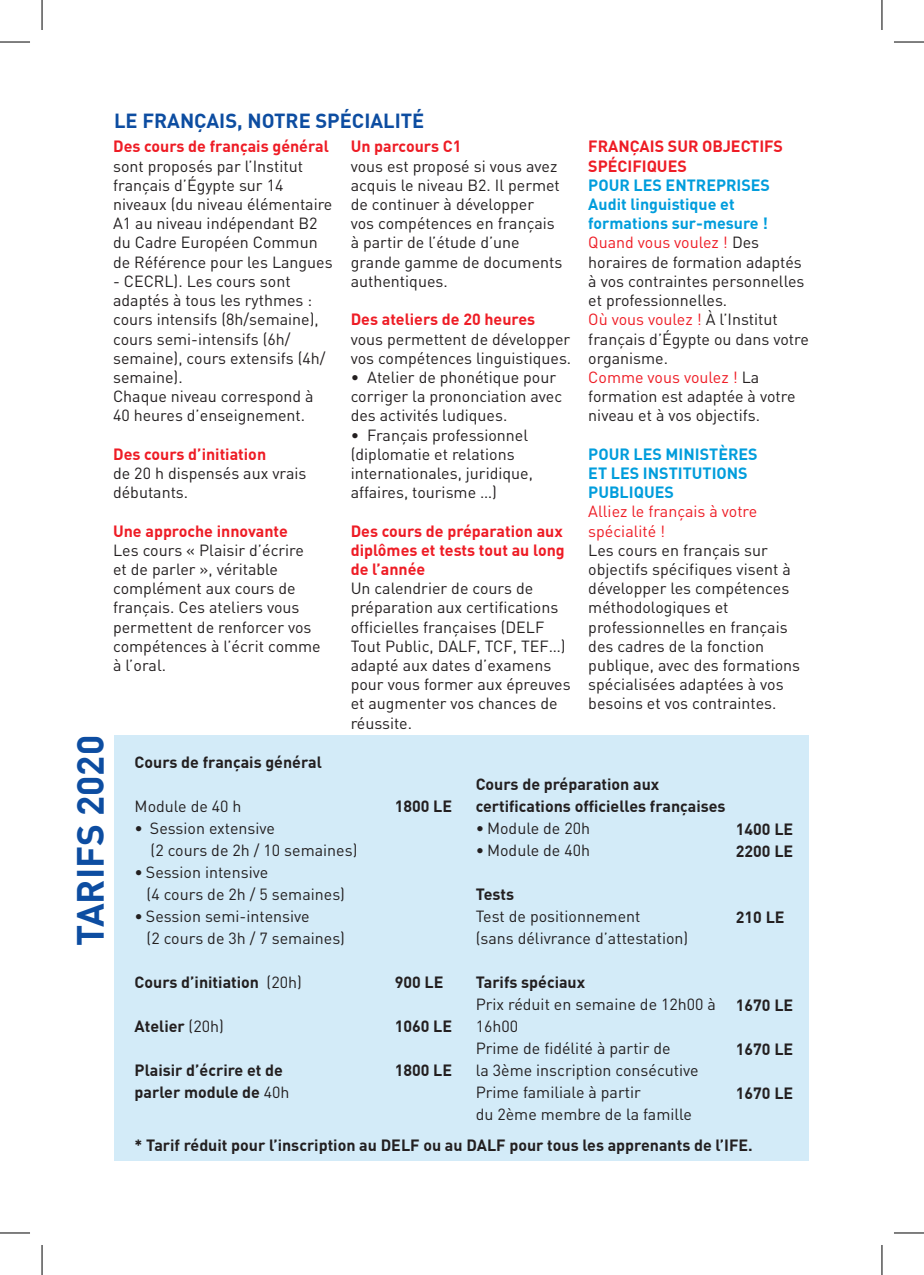
<style>
.page{position:relative;width:924px;height:1275px;background:#fff}
.page>*{position:absolute;margin:0;border:0;box-sizing:border-box;transform-origin:0 0}
.t1{font:700 37px "DIN Pro";color:#0d4da1}
.t2{font:700 20px "DIN Pro";color:#0d4da1}
.t3{font:16px/19.2px "DIN Pro";color:#231f20}
.t4{font:700 16px/22px "DIN Pro";color:#231f20}
.t5{font:700 16px/19.2px "DIN Pro";color:#ee1c25;text-align:justify}
.t6{font:700 16px/19.2px "DIN Pro";color:#009ddc}
.t7{font:16px/19.2px "DIN Pro";color:#ee1c25}
.s1{font-weight:700;color:#009ddc}
.s2{color:#ee1c25}
.s3{font-weight:400}
</style>
<div class="page">
<div style="left:114px;top:735px;width:694px;height:426px;background:#d3ebf8"></div>
<hr style="left:0;top:42px;width:30px;height:1px;background:#000">
<hr style="left:893px;top:42px;width:30px;height:1px;background:#000">
<hr style="left:0;top:1232px;width:30px;height:1px;background:#000">
<hr style="left:893px;top:1232px;width:30px;height:1px;background:#000">
<hr style="left:42px;top:0;width:1px;height:30px;background:#000">
<hr style="left:42px;top:1245px;width:1px;height:30px;background:#000">
<hr style="left:881px;top:0;width:1px;height:30px;background:#000">
<hr style="left:881px;top:1245px;width:1px;height:30px;background:#000">
<h1 class="t1" style="left:66px;top:946px;width:212px;rotate:-90deg">TARIFS 2020</h1>
<p class="t2" style="left:114px;top:108px;width:311px">LE FRANÇAIS, NOTRE SPÉCIALITÉ</p>
<p class="t5" style="left:113px;top:136px;width:217px">Des cours de français général</p>
<p class="t3" style="left:113px;top:156px;width:221px">sont proposés par l’Institut français d’Égypte sur 14 niveaux (du niveau élémentaire<br>A1 au niveau indépendant B2 du Cadre Européen Commun de Référence pour les Langues</p>
<p class="t3" style="left:113px;top:271px;width:214px">- CECRL). Les cours sont adaptés à tous les rythmes : cours intensifs (8h/semaine), cours semi-intensifs (6h/ semaine), cours extensifs (4h/ semaine).<br>Chaque niveau correspond à<br>40 heures d’enseignement.</p>
<p class="t5" style="left:113px;top:444px;width:154px">Des cours d’initiation</p>
<p class="t3" style="left:113px;top:463px;width:195px">de 20 h dispensés aux vrais débutants.</p>
<p class="t5" style="left:113px;top:520px;width:176px">Une approche innovante</p>
<p class="t3" style="left:113px;top:540px;width:209px">Les cours « Plaisir d’écrire et de parler », véritable complément aux cours de français. Ces ateliers vous permettent de renforcer vos compétences à l’écrit comme à l’oral.</p>
<p class="t5" style="left:350px;top:136px;width:112px">Un parcours C1</p>
<p class="t3" style="left:350px;top:156px;width:213px">vous est proposé si vous avez acquis le niveau B2. Il permet de continuer à développer<br>vos compétences en français à partir de l’étude d’une grande gamme de documents authentiques.</p>
<p class="t5" style="left:350px;top:309px;width:186px">Des ateliers de 20 heures</p>
<p class="t3" style="left:350px;top:329px;width:222px">vous permettent de développer vos compétences linguistiques.</p>
<p class="t3" style="left:350px;top:367px;width:213px">• Atelier de phonétique pour corriger la prononciation avec des activités ludiques.</p>
<p class="t3" style="left:350px;top:425px;width:184px">• Français professionnel (diplomatie et relations internationales, juridique, affaires, tourisme …)</p>
<p class="t5" style="left:350px;top:520px;width:215px">Des cours de préparation aux diplômes et tests tout au long de l’année</p>
<p class="t3" style="left:350px;top:578px;width:221px">Un calendrier de cours de préparation aux certifications officielles françaises (DELF<br>Tout Public, DALF, TCF, TEF…) adapté aux dates d’examens pour vous former aux épreuves et augmenter vos chances de réussite.</p>
<p class="t5" style="left:588px;top:136px;width:196px">FRANÇAIS SUR OBJECTIFS<br>SPÉCIFIQUES</p>
<p class="t3" style="left:588px;top:175px;width:222px"><span class="s1">POUR LES ENTREPRISES<br>Audit linguistique et formations sur-mesure !<br></span><span class="s2">Quand vous voulez !</span> Des horaires de formation adaptés à vos contraintes personnelles et professionnelles.<br><span class="s2">Où vous voulez !</span> À l’Institut français d’Égypte ou dans votre organisme.<br><span class="s2">Comme vous voulez !</span> La formation est adaptée à votre niveau et à vos objectifs.</p>
<p class="t6" style="left:588px;top:444px;width:171px">POUR LES MINISTÈRES<br>ET LES INSTITUTIONS<br>PUBLIQUES</p>
<p class="t7" style="left:588px;top:502px;width:170px">Alliez le français à votre spécialité !</p>
<p class="t3" style="left:588px;top:540px;width:213px">Les cours en français sur objectifs spécifiques visent à développer les compétences méthodologiques et professionnelles en français des cadres de la fonction publique, avec des formations spécialisées adaptées à vos besoins et vos contraintes.</p>
<p class="t4" style="left:134px;top:750px;width:189px">Cours de français général</p>
<p class="t3" style="left:134px;top:796px;width:108px">Module de 40 h</p>
<p class="t3" style="left:150px;top:817px;width:208px;line-height:22px;text-indent:-16px">• Session extensive<br>(2 cours de 2h / 10 semaines)</p>
<p class="t3" style="left:146px;top:861px;width:200px;line-height:22px;text-indent:-12px">• Session intensive<br>(4 cours de 2h / 5 semaines)</p>
<p class="t3" style="left:146px;top:905px;width:200px;line-height:22px;text-indent:-12px">• Session semi-intensive<br>(2 cours de 3h / 7 semaines)</p>
<p class="t4" style="left:134px;top:970px;width:169px">Cours d’initiation <span class="s3">(20h)</span></p>
<p class="t4" style="left:134px;top:1014px;width:91px">Atelier <span class="s3">(20h)</span></p>
<p class="t4" style="left:134px;top:1058px;width:156px">Plaisir d’écrire et de parler module de <span class="s3">40h</span></p>
<p class="t4" style="left:394px;top:794px;width:59px">1800 LE</p>
<p class="t4" style="left:394px;top:970px;width:50px">900 LE</p>
<p class="t4" style="left:394px;top:1014px;width:59px">1060 LE</p>
<p class="t4" style="left:394px;top:1058px;width:59px">1800 LE</p>
<p class="t4" style="left:475px;top:772px;width:251px">Cours de préparation aux certifications officielles françaises</p>
<p class="t3" style="left:475px;top:818px;width:116px">• Module de 20h</p>
<p class="t3" style="left:475px;top:840px;width:116px">• Module de 40h</p>
<p class="t4" style="left:475px;top:882px;width:40px">Tests</p>
<p class="t3" style="left:475px;top:905px;width:214px;line-height:22px">Test de positionnement<br>(sans délivrance d’attestation)</p>
<p class="t4" style="left:475px;top:970px;width:111px">Tarifs spéciaux</p>
<p class="t3" style="left:475px;top:993px;width:242px;line-height:22px">Prix réduit en semaine de 12h00 à<br>16h00<br>Prime de fidélité à partir de<br>la 3ème inscription consécutive<br>Prime familiale à partir<br>du 2ème membre de la famille</p>
<p class="t4" style="left:735px;top:818px;width:59px">1400 LE<br>2200 LE</p>
<p class="t4" style="left:735px;top:906px;width:50px">210 LE</p>
<p class="t4" style="left:735px;top:994px;width:59px">1670 LE</p>
<p class="t4" style="left:735px;top:1038px;width:59px">1670 LE</p>
<p class="t4" style="left:735px;top:1082px;width:59px">1670 LE</p>
<p class="t4" style="left:134px;top:1133px;width:619px">* Tarif réduit pour l’inscription au DELF ou au DALF pour tous les apprenants de l’IFE.</p>
</div>
